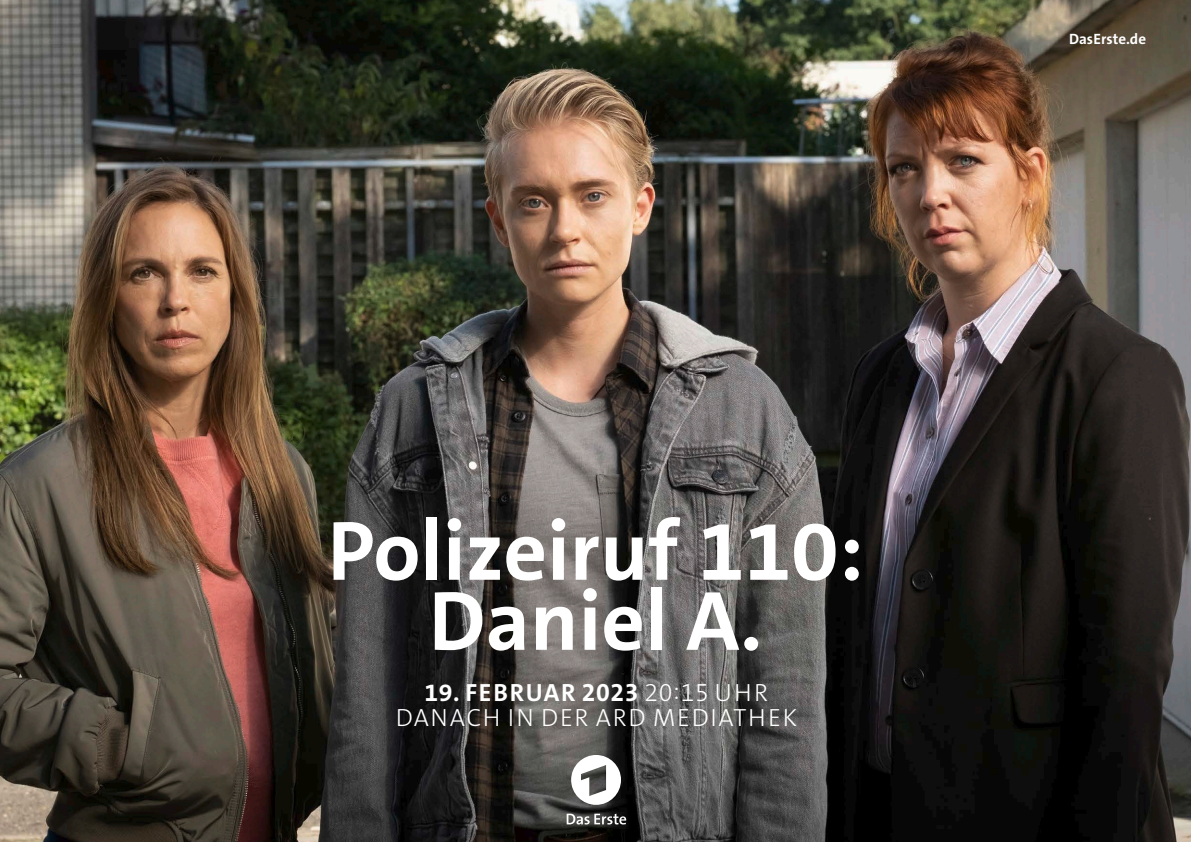
<style>
.page{position:relative;width:1191px;height:842px;background:#fff}
.page>*{position:absolute;margin:0;border:0;box-sizing:border-box;transform-origin:0 0}
.t1{font:700 85px/70px "The Sans C5";color:#fff;text-align:center}
.t2{font:300 25px/25px "The Sans C5";letter-spacing:.07em;color:#fff;text-align:center}
.t3{font:700 15px "The Sans C5";color:#fff}
.s1{font-weight:700}
</style>
<div class="page">
<img style="left:0;top:0;width:1191px;height:842px">
<svg style="left:571px;top:755px;width:50px;height:50px"></svg>
<svg style="left:566px;top:814px;width:60px;height:10px"></svg>
<h1 class="t1" style="left:327px;top:517px;width:537px">Polizeiruf 110:<br>Daniel A.</h1>
<p class="t2" style="left:396px;top:681px;width:403px"><span class="s1">19. FEBRUAR 2023</span> 20:15 UHR<br>DANACH IN DER ARD MEDIATHEK</p>
<p class="t3" style="left:1069px;top:29px;width:78px">DasErste.de</p>
</div>
